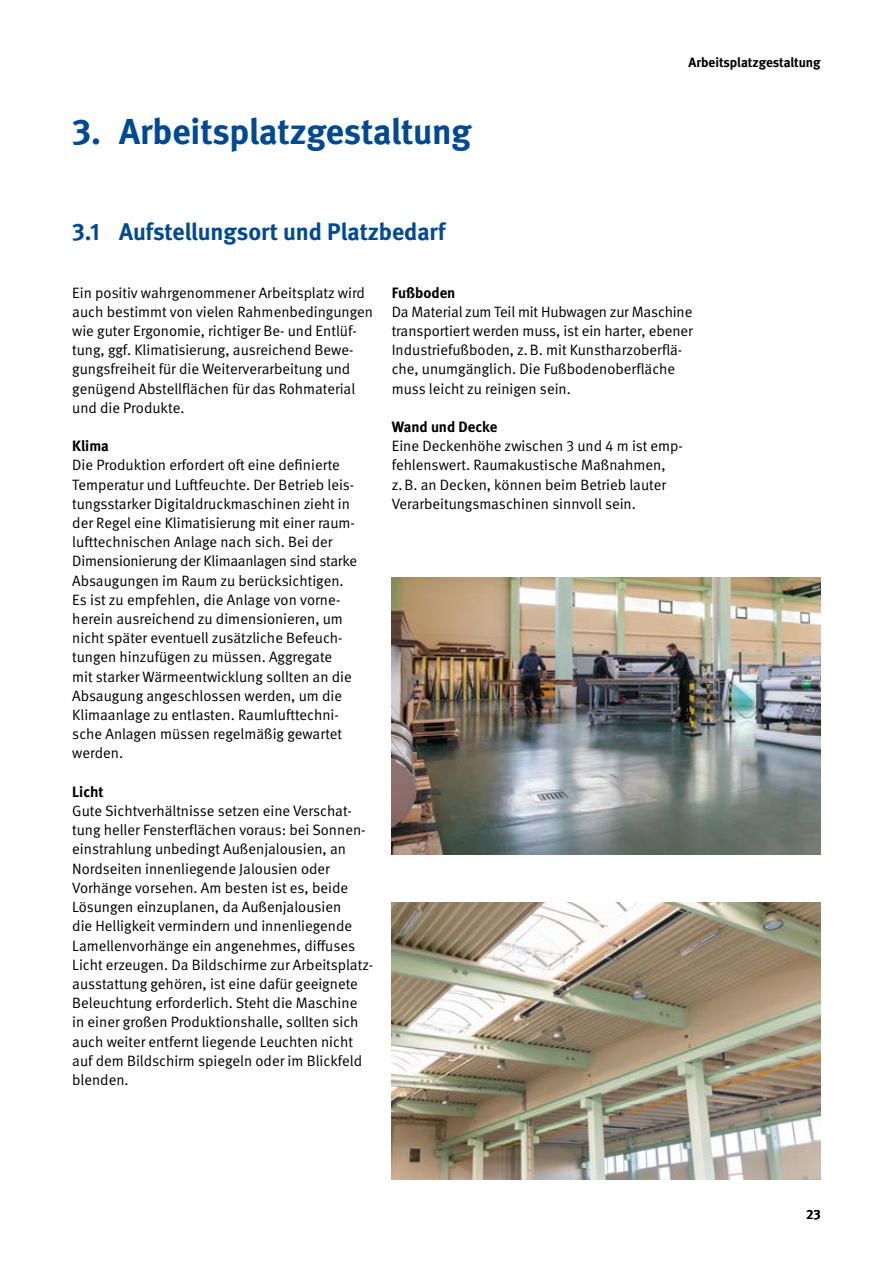
<style>
.page{position:relative;width:893px;height:1263px;background:#fff}
.page>*{position:absolute;margin:0;border:0;box-sizing:border-box;transform-origin:0 0}
.t1{font:700 36px "DGUV Meta";letter-spacing:-.005em;color:#004994}
.t2{font:700 24px "DGUV Meta";color:#004994}
.t3{font:15px/19.2px "DGUV Meta";color:#000}
.t4{font:700 15px "DGUV Meta";color:#000}
.t5{font:700 13.5px "DGUV Meta";letter-spacing:-.005em;color:#000}
.t6{font:500 13.5px "DGUV Meta";color:#000}
</style>
<div class="page">
<img style="left:391px;top:578px;width:430px;height:276px">
<img style="left:391px;top:903px;width:430px;height:277px">
<h1 class="t1" style="left:72px;top:110px;width:401px">3. Arbeitsplatzgestaltung</h1>
<h2 class="t2" style="left:72px;top:217px;width:375px">3.1 Aufstellungsort und Platzbedarf</h2>
<p class="t5" style="left:688px;top:54px;width:134px">Arbeitsplatzgestaltung</p>
<p class="t3" style="left:72px;top:283px;width:302px">Ein positiv wahrgenommener Arbeitsplatz wird auch bestimmt von vielen Rahmenbedingungen wie guter Ergonomie, richtiger Be- und Entlüf&shy;tung, ggf. Klimatisierung, ausreichend Bewe&shy;gungsfreiheit für die Weiterverarbeitung und genügend Abstellflächen für das Rohmaterial und die Produkte.</p>
<p class="t4" style="left:72px;top:437px;width:38px">Klima</p>
<p class="t3" style="left:72px;top:456px;width:286px">Die Produktion erfordert oft eine definierte Temperatur und Luftfeuchte. Der Betrieb leis&shy;tungsstarker Digitaldruckmaschinen zieht in der Regel eine Klimatisierung mit einer raum&shy;lufttechnischen Anlage nach sich. Bei der Dimensionierung der Klimaanlagen sind starke Absaugungen im Raum zu berücksichtigen.<br>Es ist zu empfehlen, die Anlage von vorne&shy;herein ausreichend zu dimensionieren, um nicht später eventuell zusätzliche Befeuch&shy;tungen hinzufügen zu müssen. Aggregate<br>mit starker Wärmeentwicklung sollten an die Absaugung angeschlossen werden, um die Klimaanlage zu entlasten. Raumlufttechni&shy;sche Anlagen müssen regelmäßig gewartet werden.</p>
<p class="t4" style="left:72px;top:783px;width:33px">Licht</p>
<p class="t3" style="left:72px;top:802px;width:303px">Gute Sichtverhältnisse setzen eine Verschat&shy;tung heller Fensterflächen voraus: bei Sonnen&shy;einstrahlung unbedingt Außenjalousien, an Nordseiten innenliegende Jalousien oder Vorhänge vorsehen. Am besten ist es, beide Lösungen einzuplanen, da Außenjalousien<br>die Helligkeit vermindern und innenliegende Lamellenvorhänge ein angenehmes, diffuses Licht erzeugen. Da Bildschirme zur Arbeitsplatz&shy;ausstattung gehören, ist eine dafür geeignete Beleuchtung erforderlich. Steht die Maschine<br>in einer großen Produktionshalle, sollten sich auch weiter entfernt liegende Leuchten nicht auf dem Bildschirm spiegeln oder im Blickfeld blenden.</p>
<p class="t4" style="left:392px;top:283px;width:65px">Fußboden</p>
<p class="t3" style="left:392px;top:302px;width:303px">Da Material zum Teil mit Hubwagen zur Maschine transportiert werden muss, ist ein harter, ebener Industriefußboden, z.B. mit Kunstharzoberflä&shy;che, unumgänglich. Die Fußbodenoberfläche muss leicht zu reinigen sein.</p>
<p class="t4" style="left:392px;top:418px;width:107px">Wand und Decke</p>
<p class="t3" style="left:392px;top:437px;width:293px">Eine Deckenhöhe zwischen 3 und 4 m ist emp&shy;fehlenswert. Raumakustische Maßnahmen, z.B. an Decken, können beim Betrieb lauter Verarbeitungsmaschinen sinnvoll sein.</p>
<p class="t6" style="left:806px;top:1207px;width:16px">23</p>
</div>
